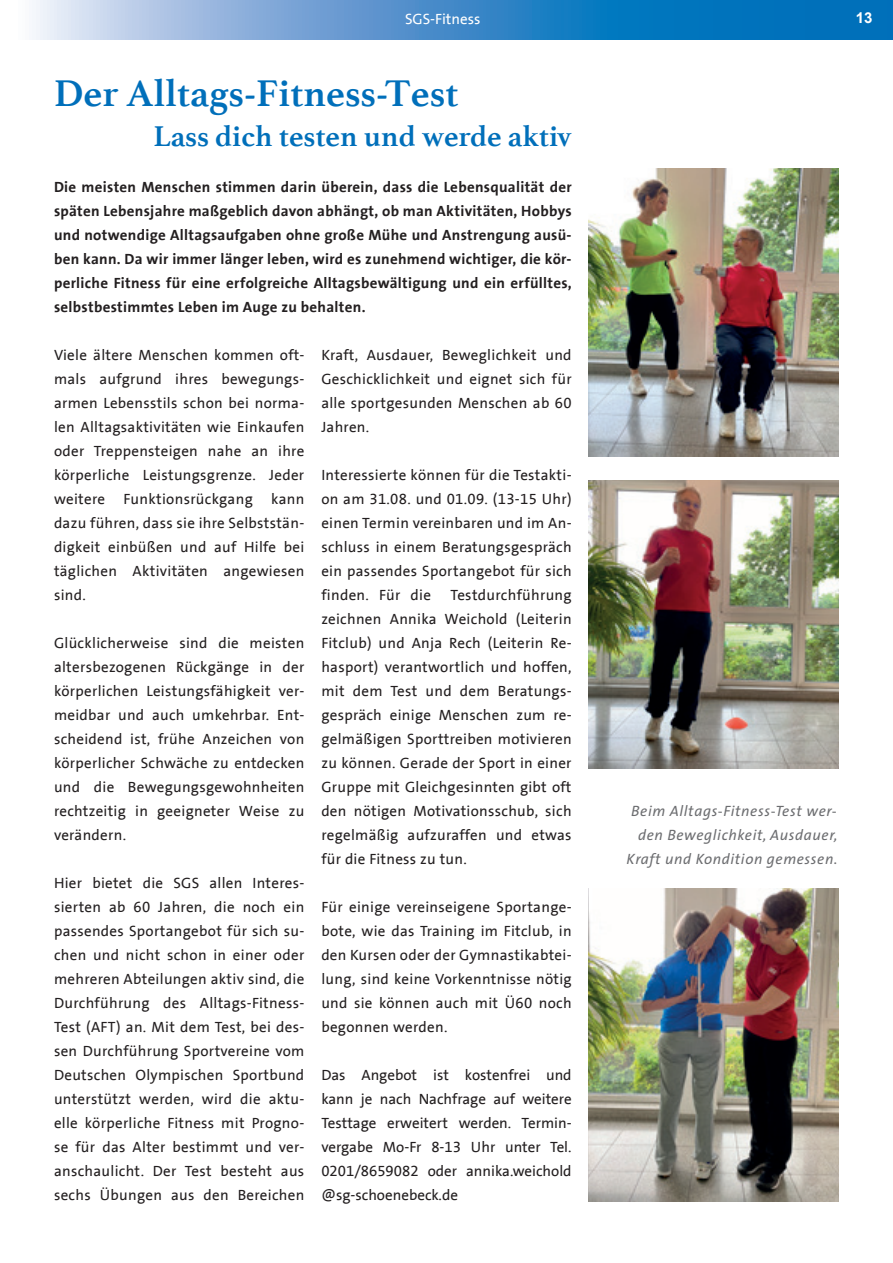
<style>
.page{position:relative;width:893px;height:1263px;background:#fff}
.page>*{position:absolute;margin:0;border:0;box-sizing:border-box;transform-origin:0 0}
.t1{font:700 39px "Athelas";color:#006fba}
.t2{font:700 30px "Athelas";color:#006fba}
.t3{font:15px/24px "The Sans Office";letter-spacing:.02em;color:#231f20;text-align:justify}
.t4{font:700 15px/24px "The Sans Office";letter-spacing:.02em;color:#231f20;text-align:justify}
.t5{font:italic 15px/24px "The Sans";letter-spacing:.04em;color:#6c6d70;text-align:right}
.Sportamagazin{font:15px "The Sans Office";color:#fff}
.t6{font:700 15px "Arial";color:#fff}
</style>
<div class="page">
<svg style="left:32px;top:0;width:861px;height:40px;background:#4d95cd"></svg>
<img style="left:589px;top:888px;width:250px;height:314px">
<img style="left:588px;top:480px;width:251px;height:288px">
<img style="left:589px;top:168px;width:250px;height:288px">
<p class="Sportamagazin" style="left:405px;top:10px;width:77px">SGS-Fitness</p>
<p class="t6" style="left:856px;top:8px;width:18px">13</p>
<p class="t1" style="left:54px;top:62px;width:406px">Der Alltags-Fitness-Test</p>
<p class="t2" style="left:154px;top:112px;width:419px">Lass dich testen und werde aktiv</p>
<p class="t4" style="left:54px;top:175px;width:519px">Die meisten Menschen stimmen darin überein, dass die Lebensqualität der späten Lebensjahre maßgeblich davon abhängt, ob man Aktivitäten, Hobbys und notwendige Alltagsaufgaben ohne große Mühe und Anstrengung ausü&shy;ben kann. Da wir immer länger leben, wird es zunehmend wichtiger, die kör&shy;perliche Fitness für eine erfolgreiche Alltagsbewältigung und ein erfülltes, selbstbestimmtes Leben im Auge zu behalten.</p>
<p class="t3" style="left:54px;top:343px;width:252px">Viele ältere Menschen kommen oft&shy;mals aufgrund ihres bewegungs&shy;armen Lebensstils schon bei norma&shy;len Alltagsaktivitäten wie Einkaufen oder Treppensteigen nahe an ihre körperliche Leistungsgrenze. Jeder weitere Funktionsrückgang kann dazu führen, dass sie ihre Selbststän&shy;digkeit einbüßen und auf Hilfe bei täglichen Aktivitäten angewiesen sind.</p>
<p class="t3" style="left:54px;top:631px;width:252px">Glücklicherweise sind die meisten altersbezogenen Rückgänge in der körperlichen Leistungsfähigkeit ver&shy;meidbar und auch umkehrbar. Ent&shy;scheidend ist, frühe Anzeichen von körperlicher Schwäche zu entdecken und die Bewegungsgewohnheiten rechtzeitig in geeigneter Weise zu verändern.</p>
<p class="t3" style="left:54px;top:871px;width:252px">Hier bietet die SGS allen Interes&shy;sierten ab 60 Jahren, die noch ein passendes Sportangebot für sich su&shy;chen und nicht schon in einer oder mehreren Abteilungen aktiv sind, die Durchführung des Alltags-Fitness-Test (AFT) an. Mit dem Test, bei des&shy;sen Durchführung Sportvereine vom Deutschen Olympischen Sportbund unterstützt werden, wird die aktu&shy;elle körperliche Fitness mit Progno&shy;se für das Alter bestimmt und ver&shy;anschaulicht. Der Test besteht aus sechs Übungen aus den Bereichen</p>
<p class="t3" style="left:321px;top:343px;width:252px">Kraft, Ausdauer, Beweglichkeit und Geschicklichkeit und eignet sich für alle sportgesunden Menschen ab 60<br>Jahren.</p>
<p class="t3" style="left:321px;top:463px;width:252px">Interessierte können für die Testakti&shy;on am 31.08. und 01.09. (13-15 Uhr) einen Termin vereinbaren und im An&shy;schluss in einem Beratungsgespräch ein passendes Sportangebot für sich finden. Für die</p>
<p class="t3" style="left:321px;top:583px;width:252px;text-indent:129px">Testdurchführung zeichnen Annika Weichold (Leiterin Fitclub) und Anja Rech (Leiterin Re&shy;hasport) verantwortlich und hoffen, mit dem Test und dem Beratungs&shy;gespräch einige Menschen zum re&shy;gelmäßigen Sporttreiben motivieren zu können. Gerade der Sport in einer Gruppe mit Gleichgesinnten gibt oft den nötigen Motivationsschub, sich regelmäßig aufzuraffen und etwas für die Fitness zu tun.</p>
<p class="t3" style="left:321px;top:895px;width:252px">Für einige vereinseigene Sportange&shy;bote, wie das Training im Fitclub, in den Kursen oder der Gymnastikabtei&shy;lung, sind keine Vorkenntnisse nötig und sie können auch mit Ü60 noch begonnen werden.</p>
<p class="t3" style="left:321px;top:1063px;width:252px">Das Angebot ist kostenfrei und kann je nach Nachfrage auf weitere Testtage erweitert werden. Termin&shy;vergabe Mo-Fr 8-13 Uhr unter Tel.<br>0201/8659082 oder annika.weichold @sg-schoenebeck.de</p>
<p class="t5" style="left:627px;top:798px;width:212px">Beim Alltags-Fitness-Test wer&shy;den Beweglichkeit, Ausdauer,<br>Kraft und Kondition gemessen.</p>
</div>
